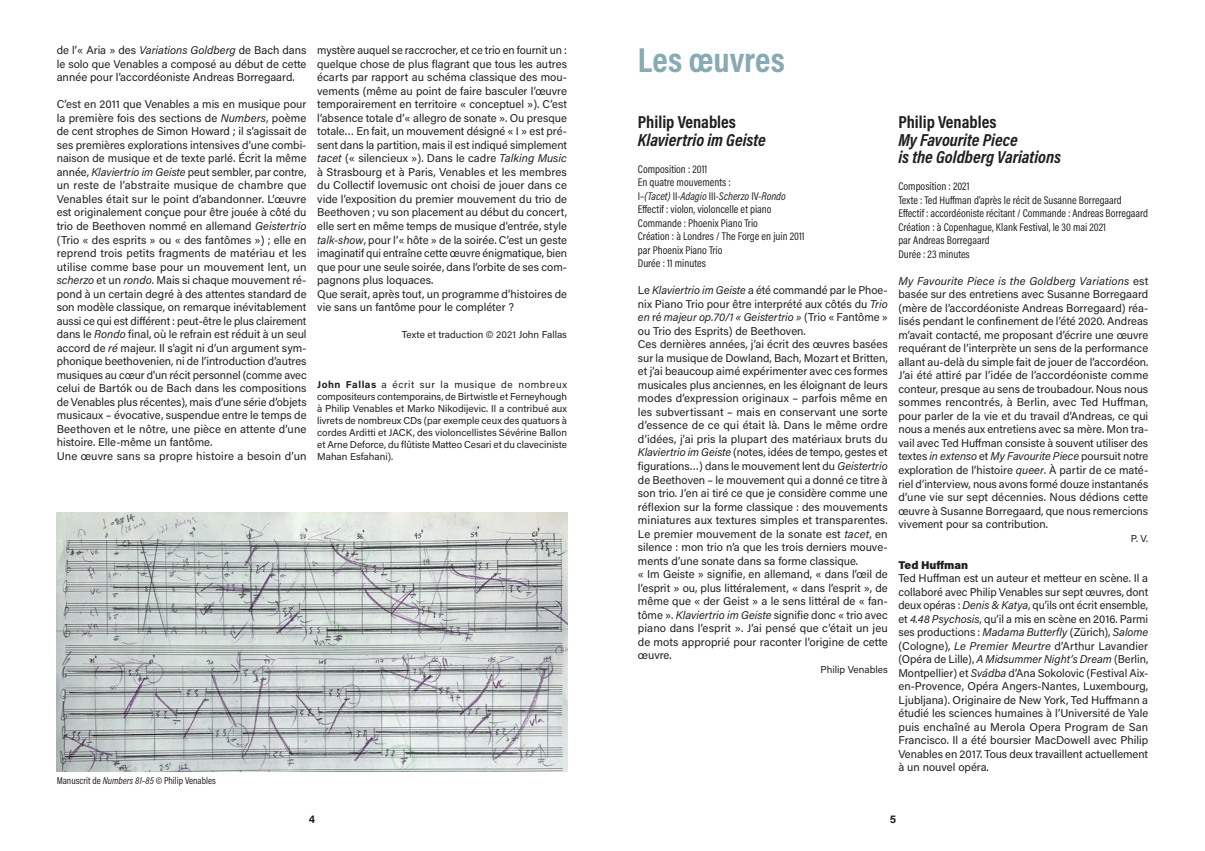
<style>
.page{position:relative;width:1205px;height:851px;background:#fff}
.page>*{position:absolute;margin:0;border:0;box-sizing:border-box;transform-origin:0 0}
.t1{font:700 35px "Acumin Pro Cond";color:#88aab4}
.t2{font:italic 700 17.5px/17.5px "Acumin Pro Cond";color:#231f20}
.t3{font:700 17.5px "Acumin Pro Cond";color:#231f20}
.t4{font:11.25px/13.5px "Acumin Pro";color:#231f20;text-align:justify}
.t5{font:11.25px/13.5px "Acumin Pro Cond";color:#231f20}
.t6{font:900 11.25px "Acumin Pro";color:#231f20}
.t7{font:700 11.25px "Acumin Pro";color:#231f20}
.t8{font:10px/12px "Acumin Pro";color:#231f20;text-align:justify}
.t9{font:10px "Acumin Pro Cond";color:#231f20}
.s1{font-style:italic}
.s2{font-weight:700}
</style>
<div class="page">
<img style="left:57px;top:512px;width:510px;height:259px">
<p class="t4" style="left:57px;top:43px;width:251px">de l’« Aria » des <span class="s1">Variations Goldberg</span> de Bach dans le solo que Venables a composé au début de cette année pour l’accordéoniste Andreas Borregaard.</p>
<p class="t4" style="left:57px;top:97px;width:251px;text-align:left">C’est en 2011 que Venables a mis en musique pour la première fois des sections de <span class="s1">Numbers</span>, poème de cent strophes de Simon Howard ; il s’agissait de ses premières explorations intensives d’une combi&shy;naison de musique et de texte parlé. Écrit la même année, <span class="s1">Klaviertrio im Geiste</span> peut sembler, par contre, un reste de l’abstraite musique de chambre que Venables était sur le point d’abandonner. L’œuvre est originalement conçue pour être jouée à côté du trio de Beethoven nommé en allemand <span class="s1">Geistertrio </span>(Trio « des esprits » ou « des fantômes ») ; elle en reprend trois petits fragments de matériau et les utilise comme base pour un mouvement lent, un <span class="s1">scherzo</span> et un <span class="s1">rondo</span>. Mais si chaque mouvement ré&shy;pond à un certain degré à des attentes standard de son modèle classique, on remarque inévitablement aussi ce qui est différent : peut-être le plus clairement dans le <span class="s1">Rondo</span> final, où le refrain est réduit à un seul accord de <span class="s1">ré</span> majeur. Il s’agit ni d’un argument sym&shy;phonique beethovenien, ni de l’introduction d’autres musiques au cœur d’un récit personnel (comme avec celui de Bartók ou de Bach dans les compositions de Venables plus récentes), mais d’une série d’objets musicaux – évocative, suspendue entre le temps de Beethoven et le nôtre, une pièce en attente d’une histoire. Elle-même un fantôme.<br>Une œuvre sans sa propre histoire a besoin d’un</p>
<p class="t4" style="left:317px;top:43px;width:251px;text-align:left">mystère auquel se raccrocher, et ce trio en fournit un : quelque chose de plus flagrant que tous les autres écarts par rapport au schéma classique des mou&shy;vements (même au point de faire basculer l’œuvre temporairement en territoire « conceptuel »). C’est l’absence totale d’« allegro de sonate ». Ou presque totale… En fait, un mouvement désigné « I » est pré&shy;sent dans la partition, mais il est indiqué simplement <span class="s1">tacet</span> (« silencieux »). Dans le cadre <span class="s1">Talking Music </span>à Strasbourg et à Paris, Venables et les membres du Collectif lovemusic ont choisi de jouer dans ce vide l’exposition du premier mouvement du trio de Beethoven ; vu son placement au début du concert, elle sert en même temps de musique d’entrée, style <span class="s1">talk-show</span>, pour l’« hôte » de la soirée. C’est un geste imaginatif qui entraîne cette œuvre énigmatique, bien que pour une seule soirée, dans l’orbite de ses com&shy;pagnons plus loquaces.<br>Que serait, après tout, un programme d’histoires de vie sans un fantôme pour le compléter ?</p>
<p class="t8" style="left:402px;top:328px;width:167px">Texte et traduction © 2021 John Fallas</p>
<p class="t8" style="left:317px;top:377px;width:251px"><span class="s2">John Fallas</span> a écrit sur la musique de nombreux compositeurs contemporains, de Birtwistle et Ferneyhough à Philip Venables et Marko Nikodijevic. Il a contribué aux livrets de nombreux CDs (par exemple ceux des quatuors à cordes Arditti et JACK, des violoncellistes Sévérine Ballon et Arne Deforce, du flûtiste Matteo Cesari et du claveciniste Mahan Esfahani).</p>
<p class="t9" style="left:57px;top:773px;width:161px">Manuscrit de <span class="s1">Numbers 81–85</span> © Philip Venables</p>
<h1 class="t1" style="left:638px;top:37px;width:148px">Les œuvres</h1>
<h2 class="t3" style="left:638px;top:111px;width:100px">Philip Venables</h2>
<h2 class="t2" style="left:638px;top:130px;width:129px">Klaviertrio im Geiste</h2>
<p class="t5" style="left:638px;top:162px;width:168px">Composition : 2011<br>En quatre mouvements :<br>I–<span class="s1">(Tacet)</span> II-<span class="s1">Adagio</span> III-<span class="s1">Scherzo</span> IV-<span class="s1">Rondo<br></span>Effectif : violon, violoncelle et piano<br>Commande : Phoenix Piano Trio<br>Création : à Londres / The Forge en juin 2011 par Phoenix Piano Trio<br>Durée : 11 minutes</p>
<p class="t4" style="left:638px;top:283px;width:251px;text-align:left">Le <span class="s1">Klaviertrio im Geiste</span> a été commandé par le Phoe&shy;nix Piano Trio pour être interprété aux côtés du <span class="s1">Trio en</span> ré <span class="s1">majeur op.70/1 « Geistertrio »</span> (Trio « Fantôme » ou Trio des Esprits) de Beethoven.<br>Ces dernières années, j’ai écrit des œuvres basées sur la musique de Dowland, Bach, Mozart et Britten, et j’ai beaucoup aimé expérimenter avec ces formes musicales plus anciennes, en les éloignant de leurs modes d’expression originaux – parfois même en les subvertissant – mais en conservant une sorte d’essence de ce qui était là. Dans le même ordre d’idées, j’ai pris la plupart des matériaux bruts du <span class="s1">Klaviertrio im Geiste</span> (notes, idées de tempo, gestes et figurations…) dans le mouvement lent du <span class="s1">Geistertrio </span>de Beethoven – le mouvement qui a donné ce titre à son trio. J’en ai tiré ce que je considère comme une réflexion sur la forme classique : des mouvements miniatures aux textures simples et transparentes.<br>Le premier mouvement de la sonate est <span class="s1">tacet</span>, en silence : mon trio n’a que les trois derniers mouve&shy;ments d’une sonate dans sa forme classique.<br>« Im Geiste » signifie, en allemand, « dans l’œil de l’esprit » ou, plus littéralement, « dans l’esprit », de même que « der Geist » a le sens littéral de « fan&shy;tôme ». <span class="s1">Klaviertrio im Geiste</span> signifie donc « trio avec piano dans l’esprit ». J’ai pensé que c’était un jeu de mots approprié pour raconter l’origine de cette œuvre.</p>
<p class="t8" style="left:820px;top:662px;width:69px">Philip Venables</p>
<h2 class="t3" style="left:898px;top:111px;width:100px">Philip Venables</h2>
<h2 class="t2" style="left:898px;top:130px;width:164px">My Favourite Piece<br>is the Goldberg Variations</h2>
<p class="t5" style="left:898px;top:179px;width:251px">Composition : 2021<br>Texte : Ted Huffman d’après le récit de Susanne Borregaard Effectif : accordéoniste récitant / Commande : Andreas Borregaard Création : à Copenhague, Klank Festival, le 30 mai 2021<br>par Andreas Borregaard<br>Durée : 23 minutes</p>
<p class="t4" style="left:898px;top:274px;width:251px"><span class="s1">My Favourite Piece is the Goldberg Variations</span> est basée sur des entretiens avec Susanne Borregaard (mère de l’accordéoniste Andreas Borregaard) réa&shy;lisés pendant le confinement de l’été 2020. Andreas m’avait contacté, me proposant d’écrire une œuvre requérant de l’interprète un sens de la performance allant au-delà du simple fait de jouer de l’accordéon.<br>J’ai été attiré par l’idée de l’accordéoniste comme conteur, presque au sens de troubadour. Nous nous sommes rencontrés, à Berlin, avec Ted Huffman, pour parler de la vie et du travail d’Andreas, ce qui nous a menés aux entretiens avec sa mère. Mon tra&shy;vail avec Ted Huffman consiste à souvent utiliser des textes <span class="s1">in extenso</span> et <span class="s1">My Favourite Piece</span> poursuit notre exploration de l’histoire <span class="s1">queer</span>. À partir de ce maté&shy;riel d’interview, nous avons formé douze instantanés d’une vie sur sept décennies. Nous dédions cette œuvre à Susanne Borregaard, que nous remercions vivement pour sa contribution.</p>
<p class="t8" style="left:1130px;top:531px;width:19px">P. V.</p>
<p class="t6" style="left:898px;top:556px;width:71px">Ted Huffman</p>
<p class="t4" style="left:898px;top:571px;width:251px">Ted Huffman est un auteur et metteur en scène. Il a collaboré avec Philip Venables sur sept œuvres, dont deux opéras : <span class="s1">Denis &amp; Katya</span>, qu’ils ont écrit ensemble, et <span class="s1">4.48 Psychosis</span>, qu’il a mis en scène en 2016. Parmi ses productions : <span class="s1">Madama Butterfly</span> (Zürich), <span class="s1">Salome </span>(Cologne), <span class="s1">Le Premier Meurtre</span> d’Arthur Lavandier (Opéra de Lille), <span class="s1">A Midsummer Night’s Dream</span> (Berlin, Montpellier) et <span class="s1">Svádba</span> d’Ana Sokolovic (Festival Aix&shy;en-Provence, Opéra Angers-Nantes, Luxembourg, Ljubljana). Originaire de New York, Ted Huffmann a étudié les sciences humaines à l’Université de Yale puis enchaîné au Merola Opera Program de San Francisco. Il a été boursier MacDowell avec Philip Venables en 2017. Tous deux travaillent actuellement à un nouvel opéra.</p>
<p class="t7" style="left:309px;top:811px;width:8px">4</p>
<p class="t7" style="left:890px;top:811px;width:8px">5</p>
</div>
